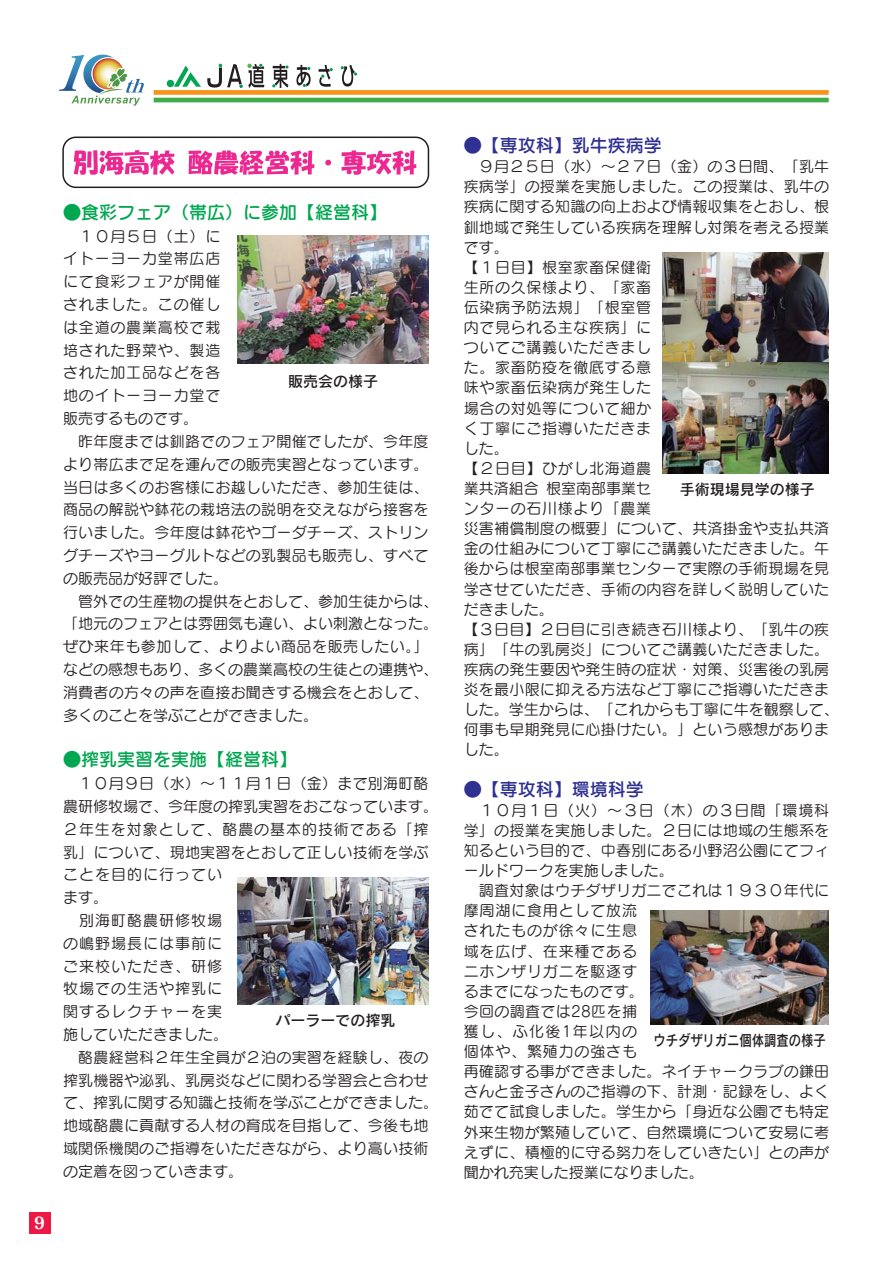
<style>
.page{position:relative;width:892px;height:1264px;background:#fff}
.page>*{position:absolute;margin:0;border:0;box-sizing:border-box;transform-origin:0 0}
.t1{font:18px "Seurat Pro DB 90 pv RKSJ H";color:#00a650}
.t2{font:18px "Seurat Pro DB 90 pv RKSJ H";color:#2e3092}
.t3{font:16.5px "Matisse Pro EB 90 pv RKSJ H";color:#fff}
.t4{font:15px/20.1px "Seurat Pro M 90 pv RKSJ H";letter-spacing:.015em;color:#231f20}
.t5{font:15px "Rodin Pro DB 90 pv RKSJ H";color:#231f20}
.t6{font:15px "Rodin Pro DB 90 pv RKSJ H";color:#231f20;scale:.82 1}
</style>
<div class="page">
<img style="left:237px;top:236px;width:192px;height:127px">
<div style="left:62px;top:136px;width:367px;height:52px;border:2px solid #231f20;border-radius:13px"></div>
<svg style="left:74px;top:150px;width:100px;height:25px"></svg>
<svg style="left:189px;top:150px;width:125px;height:25px"></svg>
<svg style="left:325px;top:159px;width:6px;height:7px"></svg>
<svg style="left:341px;top:150px;width:75px;height:25px"></svg>
<img style="left:663px;top:252px;width:165px;height:221px">
<img style="left:650px;top:910px;width:178px;height:114px">
<img style="left:237px;top:877px;width:191px;height:127px">
<div style="left:29px;top:1212px;width:21px;height:21px;background:#ed1846"></div>
<svg style="left:59px;top:54px;width:88px;height:83px"></svg>
<hr style="left:154px;top:98px;width:674px;height:4px;background:#41ad49">
<div style="left:154px;top:90px;width:674px;height:5px;background:#f7931d"></div>
<svg style="left:174px;top:66px;width:27px;height:21px"></svg>
<div style="left:167px;top:80px;width:7px;height:7px;background:#00a650;border-radius:50%"></div>
<svg style="left:207px;top:64px;width:57px;height:24px"></svg>
<svg style="left:272px;top:64px;width:16px;height:24px"></svg>
<svg style="left:296px;top:65px;width:15px;height:22px"></svg>
<svg style="left:318px;top:65px;width:15px;height:22px"></svg>
<svg style="left:341px;top:65px;width:16px;height:21px"></svg>
<p class="t3" style="left:34px;top:1216px;width:12px">9</p>
<p class="t1" style="left:63px;top:205px;width:326px">●食彩フェア（帯広）に参加【経営科】</p>
<p class="t4" style="left:63px;top:226px;width:376px;line-height:22.8px">　１０月５日（土）に<br>イトーヨーカ堂帯広店<br>にて食彩フェアが開催<br>されました。この催し<br>は全道の農業高校で栽<br>培された野菜や、製造<br>された加工品などを各<br>地のイトーヨーカ堂で<br>販売するものです。<br>　昨年度までは釧路でのフェア開催でしたが、今年度より帯広まで足を運んでの販売実習となっています。当日は多くのお客様にお越しいただき、参加生徒は、商品の解説や鉢花の栽培法の説明を交えながら接客を行いました。今年度は鉢花やゴーダチーズ、ストリングチーズやヨーグルトなどの乳製品も販売し、すべての販売品が好評でした。<br>　管外での生産物の提供をとおして、参加生徒からは、「地元のフェアとは雰囲気も違い、よい刺激となった。ぜひ来年も参加して、よりよい商品を販売したい。」などの感想もあり、多くの農業高校の生徒との連携や、消費者の方々の声を直接お聞きする機会をとおして、多くのことを学ぶことができました。</p>
<p class="t1" style="left:63px;top:752px;width:236px">●搾乳実習を実施【経営科】</p>
<p class="t4" style="left:63px;top:774px;width:376px;line-height:22.8px">　１０月９日（水）～１１月１日（金）まで別海町酪農研修牧場で、今年度の搾乳実習をおこなっています。<br>２年生を対象として、酪農の基本的技術である「搾乳」について、現地実習をとおして正しい技術を学ぶことを目的に行ってい<br>ます。<br>　別海町酪農研修牧場<br>の嶋野場長には事前に<br>ご来校いただき、研修<br>牧場での生活や搾乳に<br>関するレクチャーを実<br>施していただきました。<br>　酪農経営科２年生全員が２泊の実習を経験し、夜の搾乳機器や泌乳、乳房炎などに関わる学習会と合わせて、搾乳に関する知識と技術を学ぶことができました。地域酪農に貢献する人材の育成を目指して、今後も地域関係機関のご指導をいただきながら、より高い技術の定着を図っていきます。</p>
<p class="t5" style="left:288px;top:375px;width:91px">販売会の様子</p>
<p class="t5" style="left:275px;top:1014px;width:121px">パーラーでの搾乳</p>
<p class="t2" style="left:464px;top:138px;width:200px">●【専攻科】乳牛疾病学</p>
<p class="t4" style="left:464px;top:158px;width:376px">　９月２５日（水）～２７日（金）の３日間、「乳牛疾病学」の授業を実施しました。この授業は、乳牛の疾病に関する知識の向上および情報収集をとおし、根釧地域で発生している疾病を理解し対策を考える授業です。<br>【１日目】根室家畜保健衛<br>生所の久保様より、「家畜<br>伝染病予防法規」「根室管<br>内で見られる主な疾病」に<br>ついてご講義いただきまし<br>た。家畜防疫を徹底する意<br>味や家畜伝染病が発生した<br>場合の対処等について細か<br>く丁寧にご指導いただきま<br>した。<br>【２日目】ひがし北海道農<br>業共済組合 根室南部事業セ<br>ンターの石川様より「農業<br>災害補償制度の概要」について、共済掛金や支払共済金の仕組みについて丁寧にご講義いただきました。午後からは根室南部事業センターで実際の手術現場を見学させていただき、手術の内容を詳しく説明していただきました。<br>【３日目】２日目に引き続き石川様より、「乳牛の疾病」「牛の乳房炎」についてご講義いただきました。疾病の発生要因や発生時の症状・対策、災害後の乳房炎を最小限に抑える方法など丁寧にご指導いただきました。学生からは、「これからも丁寧に牛を観察して、何事も早期発見に心掛けたい。」という感想がありました。</p>
<p class="t2" style="left:464px;top:782px;width:182px">●【専攻科】環境科学</p>
<p class="t4" style="left:464px;top:802px;width:367px">　１０月１日（火）～３日（木）の３日間「環境科学」の授業を実施しました。２日には地域の生態系を知るという目的で、中春別にある小野沼公園にてフィールドワークを実施しました。<br>　調査対象はウチダザリガニでこれは１９３０年代に摩周湖に食用として放流<br>されたものが徐々に生息<br>域を広げ、在来種である<br>ニホンザリガニを駆逐す<br>るまでになったものです。<br>今回の調査では28匹を捕<br>獲し、ふ化後1年以内の<br>個体や、繁殖力の強さも<br>再確認する事ができました。ネイチャークラブの鎌田さんと金子さんのご指導の下、計測・記録をし、よく茹でて試食しました。学生から「身近な公園でも特定外来生物が繁殖していて、自然環境について安易に考えずに、積極的に守る努力をしていきたい」との声が聞かれ充実した授業になりました。</p>
<p class="t5" style="left:679px;top:484px;width:136px">手術現場見学の様子</p>
<p class="t6" style="left:653px;top:1034px;width:212px">ウチダザリガニ個体調査の様子</p>
</div>
